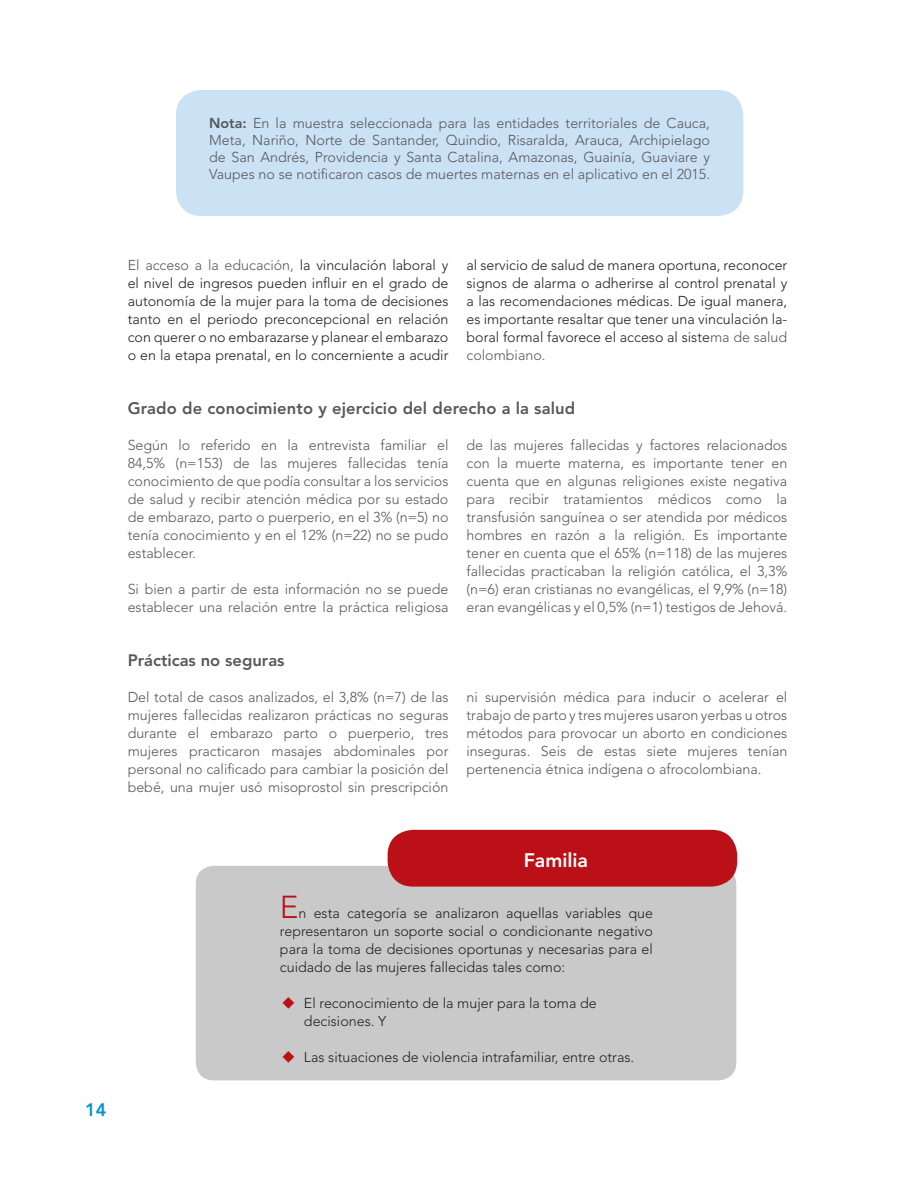
<style>
.page{position:relative;width:915px;height:1191px;background:#fff}
.page>*{position:absolute;margin:0;border:0;box-sizing:border-box;transform-origin:0 0}
.t1{font:800 19.5px "Avenir LT Std";color:#fff}
.t2{font:800 18px "Avenir LT Std";color:#0093d5}
.t3{font:800 16.5px "Avenir LT Std";letter-spacing:.01em;color:#57585a}
.t4{font:300 14.25px/18px "Avenir LT Std";color:#57585a;text-align:justify}
.t5{font:300 14.25px/18px "Avenir LT Std";color:#231f20;text-align:justify}
.s1{font-weight:800}
.s2{color:#57585a}
.s3{font-size:31.5px;color:#bb1018}
.s4{color:#bb1018}
</style>
<div class="page">
<div style="left:176px;top:90px;width:567px;height:126px;background:#cbe1f4;border-radius:26px"></div>
<div style="left:196px;top:866px;width:540px;height:214px;background:#cac9c9;border-radius:18px"></div>
<div style="left:387px;top:830px;width:350px;height:56px;background:#bb1018;border-radius:26px"></div>
<p class="t4" style="left:209px;top:114px;width:502px;line-height:17.1px"><span class="s1">Nota:</span> En la muestra seleccionada para las entidades territoriales de Cauca, Meta, Nariño, Norte de Santander, Quindio, Risaralda, Arauca, Archipielago de San Andrés, Providencia y Santa Catalina, Amazonas, Guainía, Guaviare y Vaupes no se notificaron casos de muertes maternas en el aplicativo en el 2015.</p>
<p class="t5" style="left:128px;top:256px;width:322px"><span class="s2">El acceso a la educación,</span> la vinculación laboral y el nivel de ingresos pueden influir en el grado de autonomía de la mujer para la toma de decisiones tanto en el periodo preconcepcional en relación con querer o no embarazarse y planear el embarazo o en la etapa prenatal, en lo concerniente a acudir</p>
<p class="t5" style="left:466px;top:256px;width:322px">al servicio de salud de manera oportuna, reconocer signos de alarma o adherirse al control prenatal y a las recomendaciones médicas. De igual manera, es importante resaltar que tener una vinculación la&shy;boral formal favorece el acceso al siste<span class="s2">ma de salud colombiano.</span></p>
<p class="t3" style="left:128px;top:399px;width:449px">Grado de conocimiento y ejercicio del derecho a la salud</p>
<p class="t4" style="left:128px;top:436px;width:322px">Según lo referido en la entrevista familiar el 84,5% (n=153) de las mujeres fallecidas tenía conocimiento de que podía consultar a los servicios de salud y recibir atención médica por su estado de embarazo, parto o puerperio, en el 3% (n=5) no tenía conocimiento y en el 12% (n=22) no se pudo establecer.</p>
<p class="t4" style="left:128px;top:580px;width:322px">Si bien a partir de esta información no se puede establecer una relación entre la práctica religiosa</p>
<p class="t4" style="left:466px;top:436px;width:322px">de las mujeres fallecidas y factores relacionados con la muerte materna, es importante tener en cuenta que en algunas religiones existe negativa para recibir tratamientos médicos como la transfusión sanguínea o ser atendida por médicos hombres en razón a la religión. Es importante tener en cuenta que el 65% (n=118) de las mujeres fallecidas practicaban la religión católica, el 3,3% (n=6) eran cristianas no evangélicas, el 9,9% (n=18) eran evangélicas y el 0,5% (n=1) testigos de Jehová.</p>
<p class="t3" style="left:128px;top:651px;width:158px">Prácticas no seguras</p>
<p class="t4" style="left:128px;top:688px;width:322px">Del total de casos analizados, el 3,8% (n=7) de las mujeres fallecidas realizaron prácticas no seguras durante el embarazo parto o puerperio, tres mujeres practicaron masajes abdominales por personal no calificado para cambiar la posición del bebé, una mujer usó misoprostol sin prescripción</p>
<p class="t4" style="left:466px;top:688px;width:322px">ni supervisión médica para inducir o acelerar el trabajo de parto y tres mujeres usaron yerbas u otros métodos para provocar un aborto en condiciones inseguras. Seis de estas siete mujeres tenían pertenencia étnica indígena o afrocolombiana.</p>
<p class="t2" style="left:85px;top:1099px;width:23px">14</p>
<h1 class="t1" style="left:523px;top:848px;width:66px">Familia</h1>
<p class="t5" style="left:280px;top:904px;width:374px"><span class="s3">E</span>n esta categoría se analizaron aquellas variables que representaron un soporte social o condicionante negativo para la toma de decisiones oportunas y necesarias para el cuidado de las mujeres fallecidas tales como:</p>
<p class="t5" style="left:304px;top:994px;width:294px;text-indent:-23px"><span class="s4">◆</span> El reconocimiento de la mujer para la toma de decisiones. Y</p>
<p class="t5" style="left:281px;top:1048px;width:354px"><span class="s4">◆</span> Las situaciones de violencia intrafamiliar, entre otras.</p>
</div>
